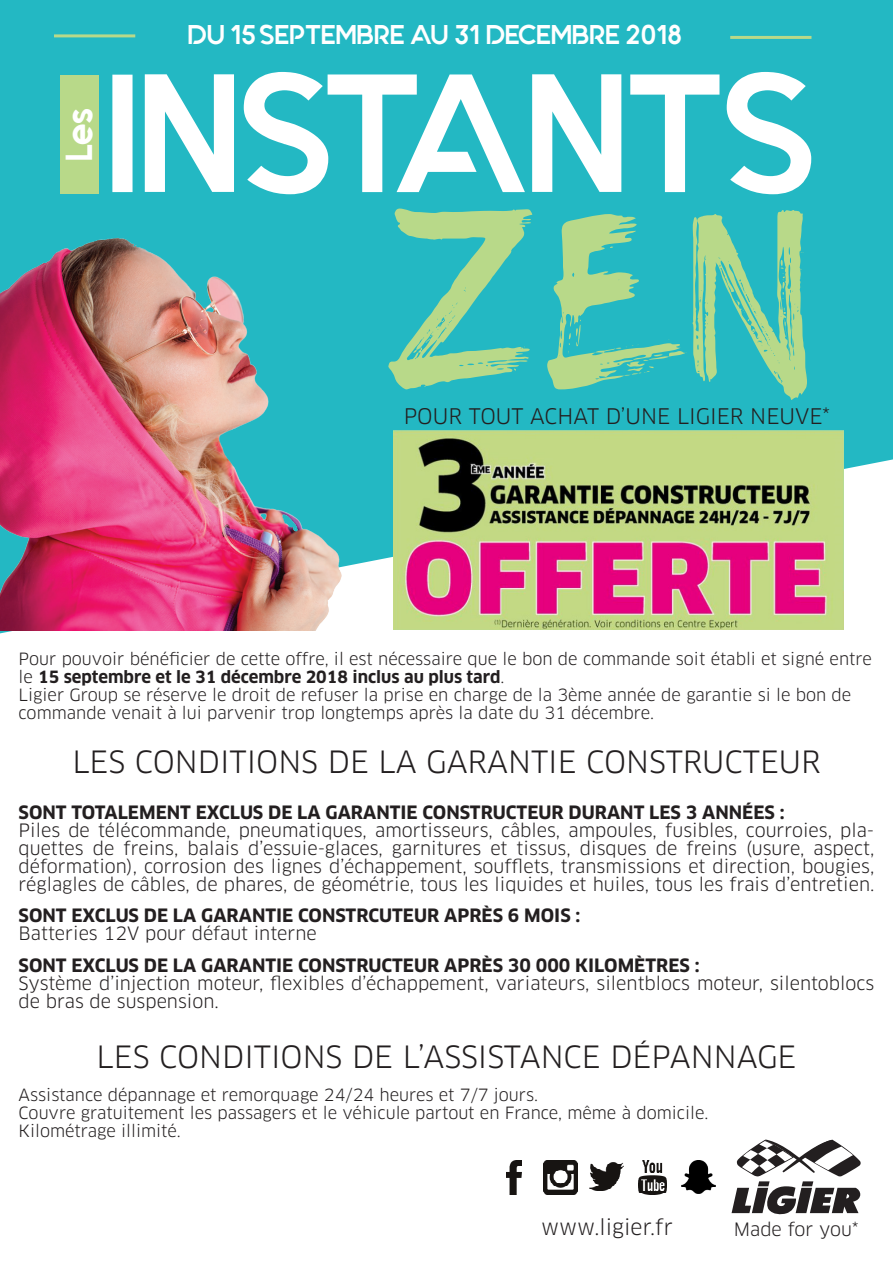
<style>
.page{position:relative;width:893px;height:1263px;background:#fff}
.page>*{position:absolute;margin:0;border:0;box-sizing:border-box;transform-origin:0 0}
.t1{font:250.5px "The Dolbak Brush";color:#b8d989}
.t2{font:700 168px "Quantify";color:#fff}
.t3{font:700 37.5px "Quantify";color:#fff}
.t4{font:30px "Clan";color:#231f20}
.t5{font:700 27px "Quantify";letter-spacing:.01em;color:#fff}
.t6{font:21px "Clan";color:#231f20}
.t7{font:18px/18px "Clan";color:#231f20;text-align:justify}
.t8{font:700 18px "Clan";color:#231f20}
.t9{font:16.5px/18px "Clan";color:#231f20}
.s1{font-weight:700}
</style>
<div class="page">
<div style="left:0;top:0;width:893px;height:633px;background:#23b8c3"></div>
<svg style="left:732px;top:1139px;width:129px;height:76px"></svg>
<div style="left:60px;top:75px;width:38px;height:119px;background:#b8d989"></div>
<hr style="left:54px;top:34px;width:81px;height:3px;background:#b8d989">
<hr style="left:730px;top:36px;width:81px;height:3px;background:#b8d989">
<img style="left:0;top:234px;width:357px;height:396px">
<img style="left:506px;top:1160px;width:16px;height:34px">
<img style="left:543px;top:1160px;width:34px;height:34px">
<img style="left:589px;top:1162px;width:34px;height:29px">
<img style="left:639px;top:1160px;width:27px;height:33px">
<svg style="left:642px;top:1193px;width:21px;height:1px"></svg>
<img style="left:681px;top:1161px;width:35px;height:32px">
<img style="left:394px;top:430px;width:449px;height:199px">
<p class="t3" style="left:61px;top:161px;width:54px;rotate:-90deg">Les</p>
<p class="t5" style="left:188px;top:21px;width:495px">DU 15SEPTEMBRE AU 31 DECEMBRE 2018</p>
<p class="t2" style="left:106px;top:50px;width:711px">INSTANTS</p>
<p class="t1" style="left:381px;top:190px;width:435px">ZEN</p>
<p class="t6" style="left:404px;top:405px;width:428px">POUR TOUT ACHAT D’UNE LIGIER NEUVE*</p>
<p class="t9" style="left:19px;top:650px;width:855px">Pour pouvoir bénéficier de cette offre, il est nécessaire que le bon de commande soit établi et signé entre le <span class="s1">15 septembre et le 31 décembre 2018 inclus au plus tard</span>.</p>
<p class="t9" style="left:19px;top:686px;width:834px">Ligier Group se réserve le droit de refuser la prise en charge de la 3ème année de garantie si le bon de commande venait à lui parvenir trop longtemps après la date du 31 décembre.</p>
<p class="t4" style="left:72px;top:746px;width:750px">LES CONDITIONS DE LA GARANTIE CONSTRUCTEUR</p>
<p class="t8" style="left:19px;top:802px;width:767px">SONT TOTALEMENT EXCLUS DE LA GARANTIE CONSTRUCTEUR DURANT LES 3 ANNÉES :</p>
<p class="t7" style="left:19px;top:821px;width:857px">Piles de télécommande, pneumatiques, amortisseurs, câbles, ampoules, fusibles, courroies, pla&shy;quettes de freins, balais d’essuie-glaces, garnitures et tissus, disques de freins (usure, aspect, déformation), corrosion des lignes d’échappement, soufflets, transmissions et direction, bougies, réglagles de câbles, de phares, de géométrie, tous les liquides et huiles, tous les frais d’entretien.</p>
<p class="t8" style="left:19px;top:905px;width:563px">SONT EXCLUS DE LA GARANTIE CONSTRCUTEUR APRÈS 6 MOIS :</p>
<p class="t7" style="left:19px;top:924px;width:300px">Batteries 12V pour défaut interne</p>
<p class="t8" style="left:19px;top:955px;width:682px">SONT EXCLUS DE LA GARANTIE CONSTRUCTEUR APRÈS 30 000 KILOMÈTRES :</p>
<p class="t7" style="left:19px;top:974px;width:857px">Système d’injection moteur, flexibles d’échappement, variateurs, silentblocs moteur, silentoblocs de bras de suspension.</p>
<p class="t4" style="left:97px;top:1040px;width:701px">LES CONDITIONS DE L’ASSISTANCE DÉPANNAGE</p>
<p class="t9" style="left:19px;top:1086px;width:521px">Assistance dépannage et remorquage 24/24 heures et 7/7 jours.</p>
<p class="t9" style="left:19px;top:1104px;width:691px">Couvre gratuitement les passagers et le véhicule partout en France, même à domicile.</p>
<p class="t9" style="left:19px;top:1122px;width:164px">Kilométrage illimité.</p>
<p class="t6" style="left:541px;top:1215px;width:133px">www.ligier.fr</p>
<p class="t7" style="left:734px;top:1220px;width:126px">Made for you*</p>
</div>
